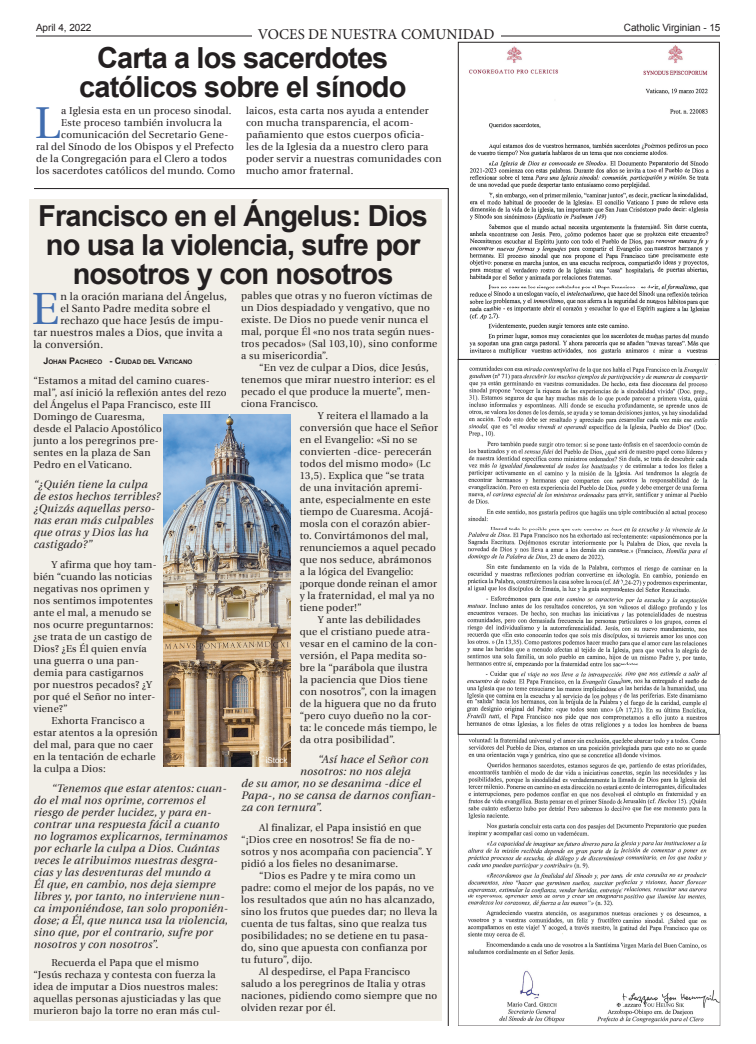
<style>
.page{position:relative;width:756px;height:1044px;background:#fff}
.page>*{position:absolute;margin:0;border:0;box-sizing:border-box;transform-origin:0 0}
.t1{font:45.2px "Utopia";color:#416daf}
.t2{font:44.7px "Utopia";color:#416daf}
.t3{font:700 29px/29px "Arial";letter-spacing:-.03em;color:#231f20;text-align:center}
.t4{font:15px "Minion Pro";color:#231f20}
.t5{font:italic 11px/12px "Utopia";letter-spacing:.025em;color:#231f20}
.t6{font:10.5px "Utopia";letter-spacing:.025em;color:#231f20}
.t7{font:10px/12px "Utopia";letter-spacing:.025em;color:#231f20}
.t8{font:10px "Arial";letter-spacing:-.005em;color:#231f20}
.t9{font:10px "Utopia";color:#231f20}
.t10{font:8px "Arial";color:#fff}
.t11{font:700 6.3px "Arial";letter-spacing:-.005em;color:#231f20}
.s1{font-size:9px}
</style>
<div class="page">
<hr style="left:36px;top:36px;width:684px;height:1px;background:#231f20">
<div style="left:29px;top:199px;width:413px;height:822px;background:#f2efe8"></div>
<div style="left:252px;top:28px;width:248px;height:14px;background:#fff"></div>
<img style="left:467px;top:364px;width:249px;height:365px">
<svg style="left:458px;top:735px;width:262px;height:291px"></svg>
<svg style="left:458px;top:42px;width:262px;height:317px"></svg>
<div style="left:458px;top:359px;width:262px;height:376px;border:1px solid #231f20"></div>
<img style="left:464px;top:43px;width:253px;height:80px">
<hr style="left:34px;top:188px;width:414px;height:1px;background:#231f20">
<hr style="left:448px;top:188px;width:1px;height:838px;background:#231f20">
<img style="left:163px;top:414px;width:128px;height:353px">
<p class="t8" style="left:36px;top:20px;width:57px">April 4, 2022</p>
<p class="t8" style="left:624px;top:20px;width:98px">Catholic Virginian - 15</p>
<h3 class="t4" style="left:258px;top:24px;width:238px">VOCES DE NUESTRA COMUNIDAD</h3>
<h3 class="t3" style="left:79px;top:44px;width:329px">Carta a los sacerdotes católicos sobre el sínodo</h3>
<p class="t7" style="left:246px;top:104px;width:197px">laicos, esta carta nos ayuda a entender con mucha transparencia, el acom&shy;pañamiento que estos cuerpos oficia-<br>les de la Iglesia da a nuestro clero para poder servir a nuestras comunidades con mucho amor fraternal.</p>
<h2 class="t2" style="left:35px;top:98px;width:27px">L</h2>
<p class="t7" style="left:61px;top:104px;width:172px">a Iglesia esta en un proceso sinodal.</p>
<p class="t7" style="left:61px;top:116px;width:162px">Este proceso también involucra la</p>
<p class="t7" style="left:61px;top:128px;width:169px">comunicación del Secretario Gene-</p>
<p class="t7" style="left:36px;top:140px;width:199px">ral del Sínodo de los Obispos y el Prefecto</p>
<p class="t7" style="left:36px;top:152px;width:192px">de la Congregación para el Clero a todos</p>
<p class="t7" style="left:36px;top:164px;width:201px">los sacerdotes católicos del mundo. Como</p>
<h3 class="t3" style="left:38px;top:203px;width:391px">Francisco en el Ángelus: Dios no usa la violencia, sufre por nosotros y con nosotros</h3>
<h1 class="t1" style="left:32px;top:283px;width:29px">E</h1>
<p class="t6" style="left:60px;top:290px;width:168px">n la oración mariana del Ángelus,</p>
<p class="t7" style="left:241px;top:290px;width:198px">pables que otras y no fueron víctimas de un Dios despiadado y vengativo, que no existe. De Dios no puede venir nunca el mal, porque Él «no nos trata según nues&shy;tros pecados» (Sal 103,10), sino conforme a su misericordia”.</p>
<p class="t7" style="left:259px;top:362px;width:171px">“En vez de culpar a Dios, dice Jesús,</p>
<p class="t7" style="left:241px;top:374px;width:196px">tenemos que mirar nuestro interior: es el</p>
<p class="t7" style="left:241px;top:386px;width:191px">pecado el que produce la muerte”, men-</p>
<p class="t7" style="left:241px;top:398px;width:79px">ciona Francisco.</p>
<p class="t7" style="left:318px;top:410px;width:112px">Y reitera el llamado a la</p>
<p class="t7" style="left:300px;top:422px;width:140px">conversión que hace el Señor</p>
<p class="t7" style="left:300px;top:434px;width:119px">en el Evangelio: «Si no se</p>
<p class="t7" style="left:300px;top:446px;width:134px">convierten -dice- perecerán</p>
<p class="t7" style="left:300px;top:458px;width:133px">todos del mismo modo» (Lc</p>
<p class="t7" style="left:300px;top:470px;width:126px">13,5). Explica que “se trata</p>
<p class="t7" style="left:300px;top:482px;width:125px">de una invitación apremi-</p>
<p class="t7" style="left:300px;top:494px;width:132px">ante, especialmente en este</p>
<p class="t7" style="left:300px;top:506px;width:135px">tiempo de Cuaresma. Acojá-</p>
<p class="t7" style="left:300px;top:518px;width:133px">mosla con el corazón abier-</p>
<p class="t7" style="left:300px;top:530px;width:130px">to. Convirtámonos del mal,</p>
<p class="t7" style="left:300px;top:542px;width:138px">renunciemos a aquel pecado</p>
<p class="t7" style="left:300px;top:554px;width:133px">que nos seduce, abrámonos</p>
<p class="t7" style="left:300px;top:566px;width:115px">a la lógica del Evangelio:</p>
<p class="t9" style="left:300px;top:578px;width:139px">¡porque donde reinan el amor</p>
<p class="t7" style="left:300px;top:590px;width:136px">y la fraternidad, el mal ya no</p>
<p class="t7" style="left:300px;top:602px;width:63px">tiene poder!”</p>
<p class="t7" style="left:318px;top:614px;width:104px">Y ante las debilidades</p>
<p class="t7" style="left:300px;top:626px;width:132px">que el cristiano puede atra-</p>
<p class="t7" style="left:300px;top:638px;width:139px">vesar en el camino de la con-</p>
<p class="t7" style="left:300px;top:650px;width:129px">versión, el Papa medita so-</p>
<p class="t7" style="left:300px;top:662px;width:130px">bre la “parábola que ilustra</p>
<p class="t7" style="left:300px;top:674px;width:129px">la paciencia que Dios tiene</p>
<p class="t7" style="left:300px;top:686px;width:138px">con nosotros”, con la imagen</p>
<p class="t7" style="left:300px;top:698px;width:138px">de la higuera que no da fruto</p>
<p class="t7" style="left:300px;top:710px;width:133px">“pero cuyo dueño no la cor-</p>
<p class="t7" style="left:300px;top:722px;width:139px">ta: le concede más tiempo, le</p>
<p class="t7" style="left:300px;top:734px;width:97px">da otra posibilidad”.</p>
<p class="t5" style="left:318px;top:754px;width:112px">“Así hace el Señor con</p>
<p class="t5" style="left:300px;top:766px;width:112px">nosotros: no nos aleja</p>
<p class="t5" style="left:241px;top:778px;width:181px">de su amor, no se desanima -dice el</p>
<p class="t5" style="left:241px;top:790px;width:196px">Papa-, no se cansa de darnos confian-</p>
<p class="t5" style="left:241px;top:802px;width:82px">za con ternura”.</p>
<p class="t7" style="left:259px;top:822px;width:164px">Al finalizar, el Papa insistió en que</p>
<p class="t7" style="left:241px;top:834px;width:175px">“¡Dios cree en nosotros! Se fía de no-</p>
<p class="t7" style="left:241px;top:846px;width:192px">sotros y nos acompaña con paciencia”. Y</p>
<p class="t7" style="left:241px;top:858px;width:158px">pidió a los fieles no desanimarse.</p>
<p class="t7" style="left:259px;top:870px;width:158px">“Dios es Padre y te mira como un</p>
<p class="t7" style="left:241px;top:882px;width:194px">padre: como el mejor de los papás, no ve</p>
<p class="t7" style="left:241px;top:894px;width:195px">los resultados que aún no has alcanzado,</p>
<p class="t7" style="left:241px;top:906px;width:198px">sino los frutos que puedes dar; no lleva la</p>
<p class="t7" style="left:241px;top:918px;width:187px">cuenta de tus faltas, sino que realza tus</p>
<p class="t7" style="left:241px;top:930px;width:189px">posibilidades; no se detiene en tu pasa-</p>
<p class="t7" style="left:241px;top:942px;width:187px">do, sino que apuesta con confianza por</p>
<p class="t7" style="left:241px;top:954px;width:73px">tu futuro”, dijo.</p>
<p class="t7" style="left:259px;top:966px;width:153px">Al despedirse, el Papa Francisco</p>
<p class="t7" style="left:241px;top:978px;width:186px">saludo a los peregrinos de Italia y otras</p>
<p class="t7" style="left:241px;top:990px;width:198px">naciones, pidiendo como siempre que no</p>
<p class="t7" style="left:241px;top:1002px;width:96px">olviden rezar por él.</p>
<p class="t6" style="left:60px;top:302px;width:151px">el Santo Padre medita sobre el</p>
<p class="t6" style="left:60px;top:314px;width:165px">rechazo que hace Jesús de impu-</p>
<p class="t6" style="left:33px;top:326px;width:191px">tar nuestros males a Dios, que invita a</p>
<p class="t6" style="left:33px;top:338px;width:71px">la conversión.</p>
<p class="t7" style="left:33px;top:374px;width:195px">“Estamos a mitad del camino cuares&shy;mal”, así inició la reflexión antes del rezo del Ángelus el Papa Francisco, este III<br>Domingo de Cuaresma,<br>desde el Palacio Apostólico<br>junto a los peregrinos pre-<br>sentes en la plaza de San<br>Pedro en el Vaticano.</p>
<p class="t5" style="left:33px;top:478px;width:128px">“¿Quién tiene la culpa de estos hechos terribles? ¿Quizás aquellas perso&shy;nas eran más culpables que otras y Dios las ha castigado?”</p>
<p class="t7" style="left:33px;top:558px;width:125px;text-indent:18px">Y afirma que hoy tam&shy;bién “cuando las noticias negativas nos oprimen y nos sentimos impotentes ante el mal, a menudo se nos ocurre preguntarnos: ¿se trata de un castigo de<br>Dios? ¿Es Él quien envía una guerra o una pan&shy;demia para castigarnos por nuestros pecados? ¿Y por qué el Señor no inter&shy;viene?”</p>
<p class="t7" style="left:33px;top:714px;width:126px;text-indent:18px">Exhorta Francisco a estar atentos a la opresión del mal, para que no caer en la tentación de echarle la culpa a Dios:</p>
<p class="t5" style="left:33px;top:782px;width:196px;text-indent:18px">“Tenemos que estar atentos: cuan&shy;do el mal nos oprime, corremos el riesgo de perder lucidez, y para en&shy;contrar una respuesta fácil a cuanto no logramos explicarnos, terminamos por echarle la culpa a Dios. Cuántas veces le atribuimos nuestras desgra&shy;cias y las desventuras del mundo a<br>Él que, en cambio, nos deja siempre libres y, por tanto, no interviene nun&shy;ca imponiéndose, tan solo proponién&shy;dose; a Él, que nunca usa la violencia, sino que, por el contrario, sufre por nosotros y con nosotros”.</p>
<p class="t7" style="left:33px;top:956px;width:189px;text-align:center">Recuerda el Papa que el mismo<br>“Jesús rechaza y contesta con fuerza la idea de imputar a Dios nuestros males: aquellas personas ajusticiadas y las que murieron bajo la torre no eran más cul-</p>
<p class="t11" style="left:43px;top:357px;width:151px"><span class="s1">J</span>OHAN <span class="s1">P</span>ACHECO <span class="s1">- C</span>IUDAD DEL <span class="s1">V</span>ATICANO</p>
<p class="t10" style="left:266px;top:755px;width:23px">iStock</p>
</div>
